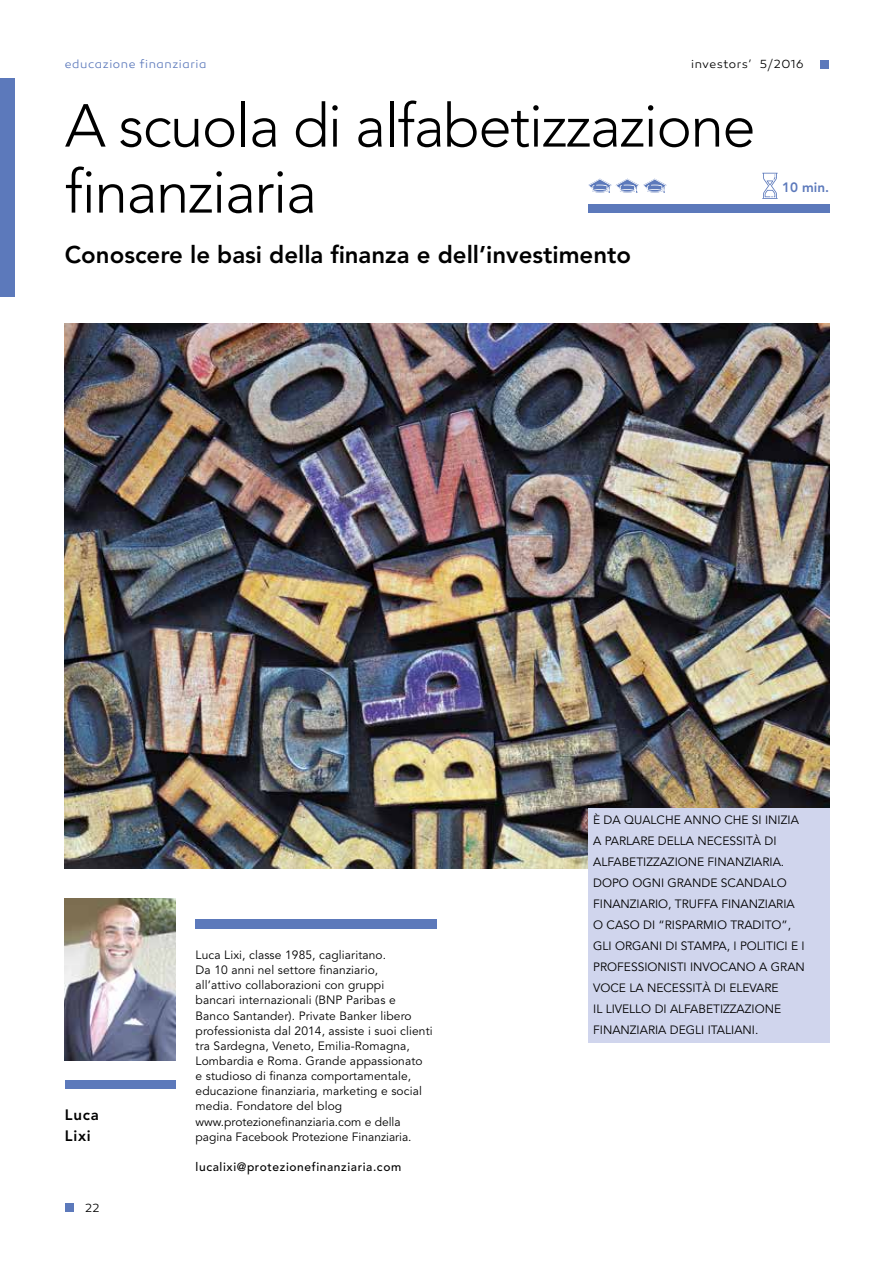
<style>
.page{position:relative;width:893px;height:1263px;background:#fff}
.page>*{position:absolute;margin:0;border:0;box-sizing:border-box;transform-origin:0 0}
.t1{font:300 60px/66px "Avenir";letter-spacing:-.025em;color:#000}
.t2{font:800 24px "Avenir";color:#000}
.t3{font:800 15px/20.2px "Avenir";letter-spacing:.05em;color:#000}
.t4{font:800 13.5px "Avenir";color:#5c79bb}
.t5{font:12px/15.1px "Avenir";color:#000}
.t6{font:500 12px "Avenir";letter-spacing:.05em;color:#000}
.t7{font:12px "Canaro Light DEMO";letter-spacing:.05em;color:#5c79bb}
.t8{font:12px "Canaro Light DEMO";letter-spacing:.035em;color:#000}
.s1{font-family:"Avenir";font-weight:300}
.s2{font-style:inherit}
</style>
<div class="page">
<div style="left:821px;top:61px;width:8px;height:8px;background:#5c79bb"></div>
<div style="left:65px;top:1203px;width:8px;height:9px;background:#5c79bb"></div>
<div style="left:0;top:78px;width:15px;height:219px;background:#5c79bb"></div>
<img style="left:65px;top:323px;width:764px;height:545px">
<div style="left:65px;top:1080px;width:110px;height:9px;background:#5c79bb"></div>
<div style="left:196px;top:919px;width:241px;height:9px;background:#5c79bb"></div>
<img style="left:65px;top:898px;width:110px;height:162px">
<div style="left:588px;top:808px;width:241px;height:234px;background:#d0d5ed"></div>
<svg style="left:762px;top:173px;width:16px;height:26px"></svg>
<div style="left:588px;top:204px;width:241px;height:9px;background:#5c79bb"></div>
<svg style="left:588px;top:179px;width:79px;height:14px"></svg>
<p class="t7" style="left:65px;top:58px;width:143px">educazione finanziaria</p>
<p class="t8" style="left:691px;top:58px;width:114px">investors<span class="s1">’</span> 5/<span class="s2">2016</span></p>
<h1 class="t1" style="left:65px;top:93px;width:692px">A scuola di alfabetizzazione finanziaria</h1>
<h2 class="t2" style="left:65px;top:241px;width:568px">Conoscere le basi della finanza e dell’investimento</h2>
<p class="t4" style="left:782px;top:180px;width:48px">10 min.</p>
<p class="t3" style="left:65px;top:1105px;width:35px">Luca<br>Lixi</p>
<p class="t8" style="left:85px;top:1202px;width:16px">22</p>
<p class="t5" style="left:196px;top:948px;width:239px">Luca Lixi, classe 1985, cagliaritano.<br>Da 10 anni nel settore finanziario,<br>all’attivo collaborazioni con gruppi<br>bancari internazionali (BNP Paribas e<br>Banco Santander). Private Banker libero professionista dal 2014, assiste i suoi clienti tra Sardegna, Veneto, Emilia-Romagna, Lombardia e Roma. Grande appassionato<br>e studioso di finanza comportamentale, educazione finanziaria, marketing e social media. Fondatore del blog www.protezionefinanziaria.com e della pagina Facebook Protezione Finanziaria.</p>
<p class="t6" style="left:196px;top:1160px;width:207px">lucalixi@protezionefinanziaria.com</p>
<p class="t5" style="left:593px;top:809px;width:213px;line-height:21px">È DA QUALCHE ANNO CHE SI INIZIA<br>A PARLARE DELLA NECESSITÀ DI<br>ALFABETIZZAZIONE FINANZIARIA.<br>DOPO OGNI GRANDE SCANDALO<br>FINANZIARIO, TRUFFA FINANZIARIA<br>O CASO DI “RISPARMIO TRADITO”,<br>GLI ORGANI DI STAMPA, I POLITICI E I<br>PROFESSIONISTI INVOCANO A GRAN<br>VOCE LA NECESSITÀ DI ELEVARE<br>IL LIVELLO DI ALFABETIZZAZIONE<br>FINANZIARIA DEGLI ITALIANI.</p>
</div>
